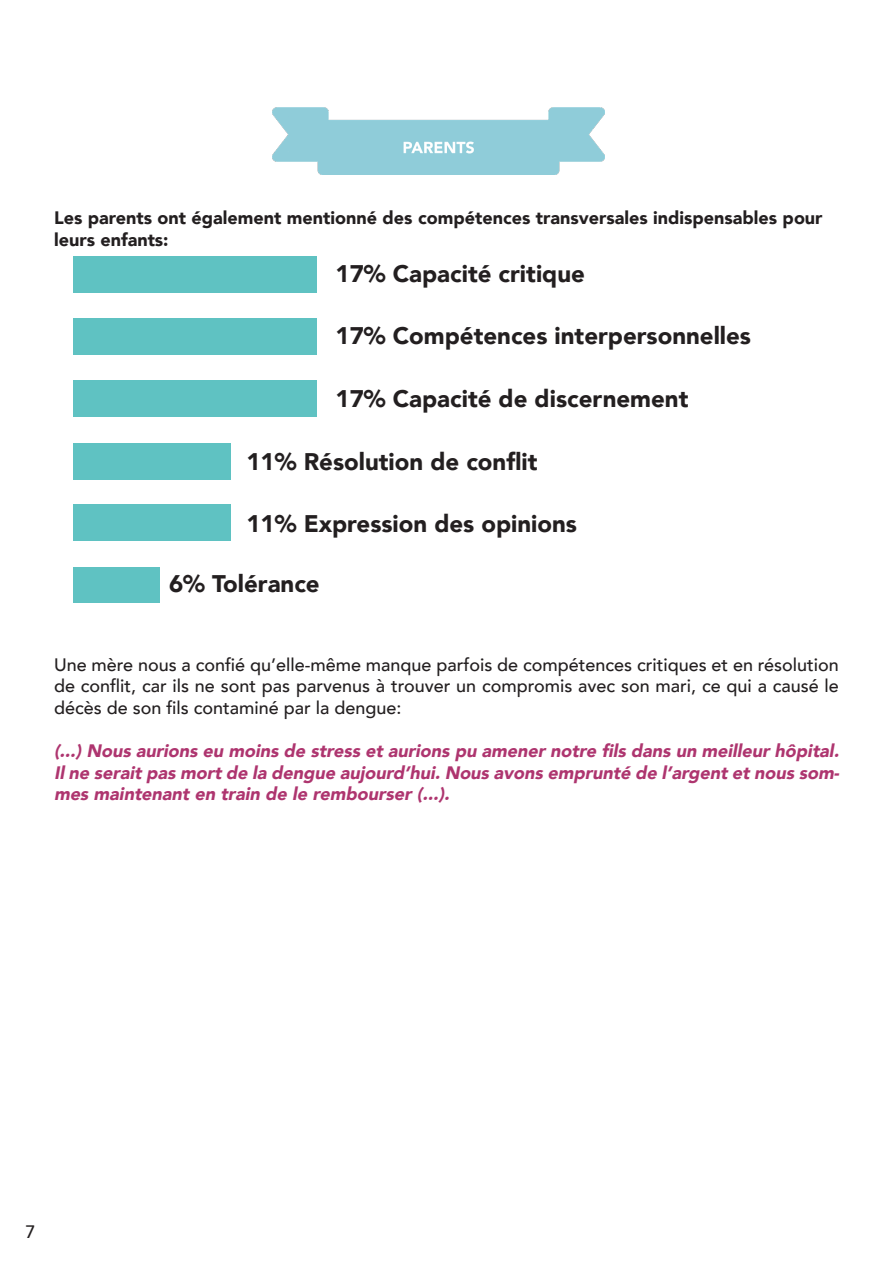
<style>
.page{position:relative;width:893px;height:1263px;background:#fff}
.page>*{position:absolute;margin:0;border:0;box-sizing:border-box;transform-origin:0 0}
.t1{font:900 24px "Avenir";color:#231f20}
.Body{font:italic 900 18px/21.6px "Avenir";color:#ae356f;text-align:justify}
.Body-2{font:500 18px/21.6px "Avenir";color:#231f20;text-align:justify}
.Body-3{font:900 18px/21.6px "Avenir";color:#231f20}
</style>
<div class="page">
<div style="left:73px;top:257px;width:244px;height:36px;background:#5fc2c2"></div>
<div style="left:73px;top:318px;width:244px;height:37px;background:#5fc2c2"></div>
<div style="left:73px;top:380px;width:244px;height:37px;background:#5fc2c2"></div>
<div style="left:73px;top:443px;width:158px;height:36px;background:#5fc2c2"></div>
<div style="left:73px;top:505px;width:158px;height:36px;background:#5fc2c2"></div>
<div style="left:73px;top:567px;width:86px;height:36px;background:#5fc2c2"></div>
<img style="left:272px;top:107px;width:332px;height:68px">
<p class="Body-3" style="left:54px;top:207px;width:770px">Les parents ont également mentionné des compétences transversales indispensables pour leurs enfants:</p>
<p class="t1" style="left:336px;top:253px;width:251px">17% Capacité critique</p>
<p class="t1" style="left:336px;top:315px;width:417px">17% Compétences interpersonnelles</p>
<p class="t1" style="left:336px;top:378px;width:354px">17% Capacité de discernement</p>
<p class="t1" style="left:246px;top:441px;width:293px">11% Résolution de conflit</p>
<p class="t1" style="left:246px;top:503px;width:332px">11% Expression des opinions</p>
<p class="t1" style="left:169px;top:563px;width:152px">6% Tolérance</p>
<p class="Body-2" style="left:54px;top:652px;width:786px">Une mère nous a confié qu’elle-même manque parfois de compétences critiques et en résolution de conflit, car ils ne sont pas parvenus à trouver un compromis avec son mari, ce qui a causé le décès de son fils contaminé par la dengue:</p>
<p class="Body" style="left:54px;top:739px;width:792px">(...)Nousaurionseu moinsde stressetaurionspu amenernotre filsdansun meilleurhôpital.<br>Ilne seraitpasmortde ladengue aujourd’hui.Nousavonsemprunté de l’argentetnoussom&shy;mesmaintenanten train de le rembourser(...).</p>
<p class="Body-2" style="left:26px;top:1219px;width:12px">7</p>
</div>
